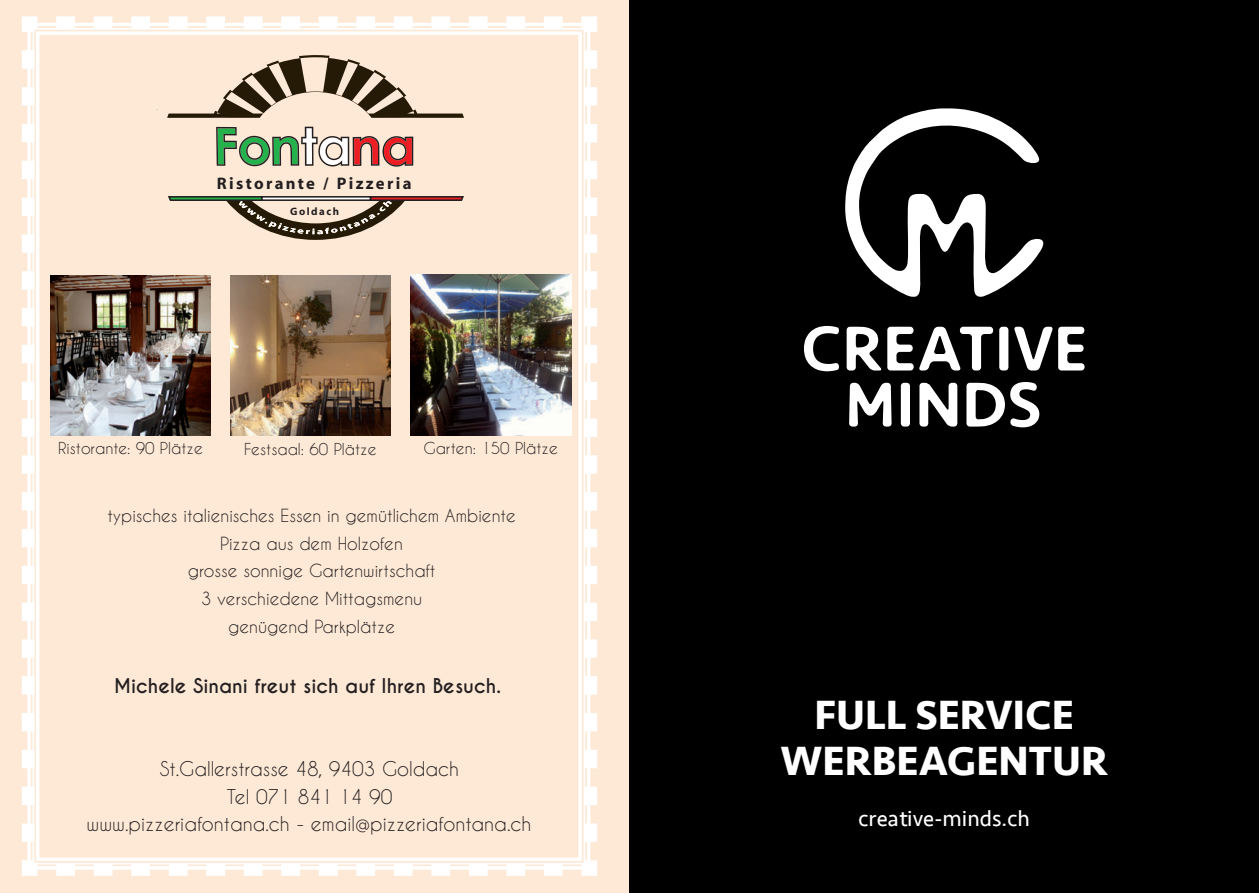
<style>
.page{position:relative;width:1259px;height:893px;background:#fff}
.page>*{position:absolute;margin:0;border:0;box-sizing:border-box;transform-origin:0 0}
.t1{font:700 42px "Seravek";color:#fff}
.t2{font:22.65px "Seravek";color:#fff}
.t3{font:19.05px/27.6px "Caviar Dreams";color:#231f20;text-align:center}
.t4{font:700 19.05px "Caviar Dreams";color:#231f20}
.t5{font:16.95px/27.8px "Caviar Dreams";color:#231f20;text-align:center}
.t6{font:700 16.65px "Myriad";letter-spacing:.14em;color:#231f20}
.t7{font:15.45px "Caviar Dreams";color:#231f20}
.t8{font:700 10.8px "Myriad";letter-spacing:.14em;color:#231f20}
</style>
<div class="page">
<div style="left:0;top:0;width:629px;height:893px;background:#fee9d6"></div>
<svg style="left:22px;top:16px;width:575px;height:860px"></svg>
<svg style="left:26px;top:21px;width:566px;height:850px"></svg>
<div style="left:36px;top:31px;width:546px;height:830px;border:3px solid #fff"></div>
<img style="left:50px;top:275px;width:161px;height:160px">
<img style="left:230px;top:275px;width:161px;height:160px">
<img style="left:410px;top:275px;width:161px;height:161px">
<svg style="left:77px;top:179px;width:20px;height:16px"></svg>
<svg style="left:216px;top:127px;width:197px;height:40px"></svg>
<svg style="left:167px;top:55px;width:297px;height:63px"></svg>
<svg style="left:167px;top:195px;width:298px;height:45px"></svg>
<div style="left:261px;top:196px;width:110px;height:5px;border:2px solid #231f20"></div>
<div style="left:629px;top:0;width:630px;height:893px;background:#000"></div>
<svg style="left:845px;top:108px;width:198px;height:189px"></svg>
<svg style="left:804px;top:326px;width:35px;height:45px"></svg>
<svg style="left:846px;top:327px;width:67px;height:43px"></svg>
<svg style="left:919px;top:327px;width:74px;height:43px"></svg>
<div style="left:999px;top:327px;width:9px;height:43px;background:#fff;border-radius:3px"></div>
<svg style="left:1014px;top:327px;width:70px;height:43px"></svg>
<svg style="left:849px;top:383px;width:42px;height:44px"></svg>
<div style="left:901px;top:383px;width:9px;height:44px;background:#fff;border-radius:3px"></div>
<svg style="left:919px;top:383px;width:38px;height:44px"></svg>
<svg style="left:966px;top:382px;width:73px;height:45px"></svg>
<p class="t6" style="left:217px;top:175px;width:196px">Ristorante / Pizzeria</p>
<p class="t8" style="left:290px;top:206px;width:51px">Goldach</p>
<p class="t7" style="left:58px;top:439px;width:146px">Ristorante: 90 Plätze</p>
<p class="t7" style="left:244px;top:440px;width:134px">Festsaal: 60 Plätze</p>
<p class="t7" style="left:423px;top:439px;width:136px">Garten: 150 Plätze</p>
<p class="t5" style="left:107px;top:501px;width:410px">typisches italienisches Essen in gemütlichem Ambiente<br>Pizza aus dem Holzofen<br>grosse sonnige Gartenwirtschaft<br>3 verschiedene Mittagsmenu<br>genügend Parkplätze</p>
<p class="t4" style="left:114px;top:675px;width:388px">Michele Sinani freut sich auf Ihren Besuch.</p>
<p class="t3" style="left:87px;top:755px;width:446px">St.Gallerstrasse 48, 9403 Goldach<br>Tel 071 841 14 90<br>www.pizzeriafontana.ch - email@pizzeriafontana.ch</p>
<h1 class="t1" style="left:814px;top:682px;width:261px">FULL SERVICE</h1>
<h1 class="t1" style="left:780px;top:727px;width:329px">WERBEAGENTUR</h1>
<h2 class="t2" style="left:858px;top:801px;width:173px">creative-minds.ch</h2>
</div>
